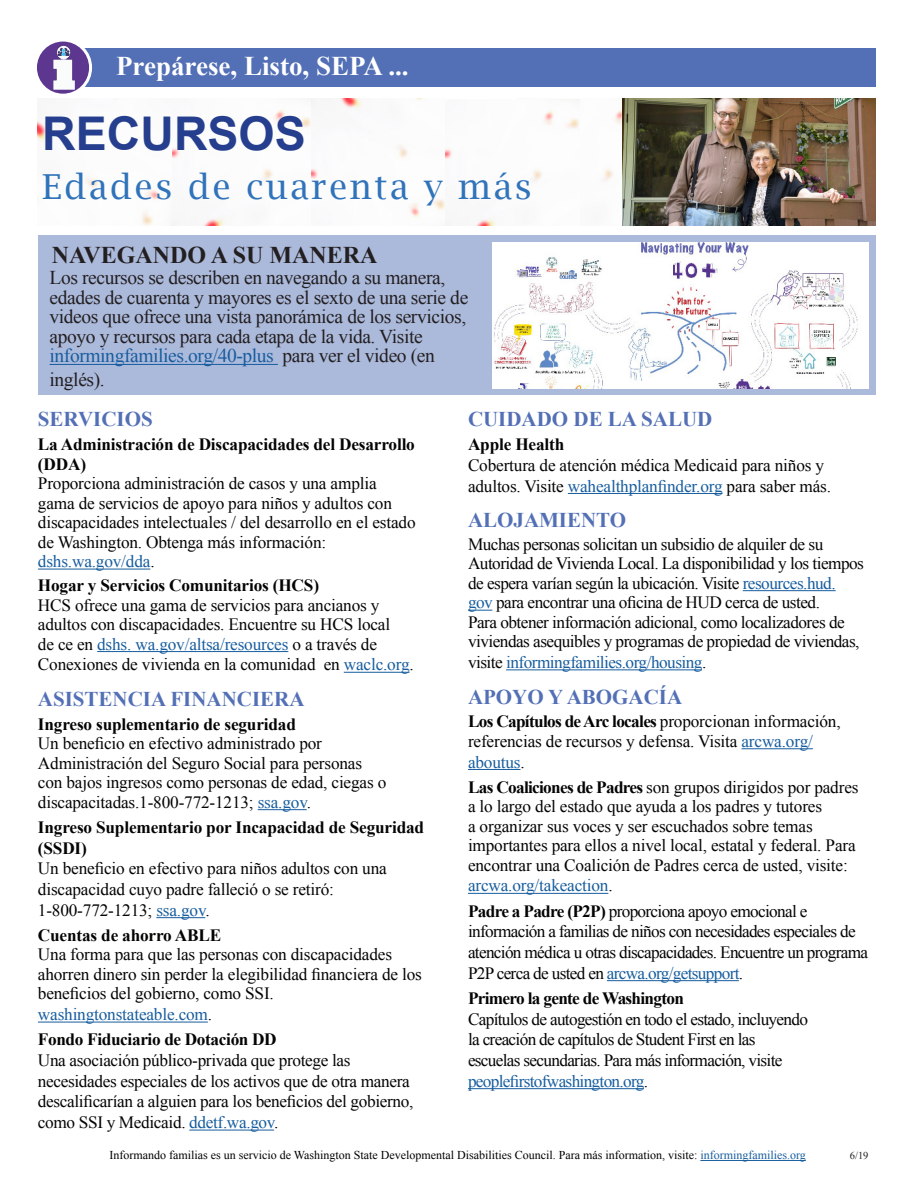
<style>
.page{position:relative;width:918px;height:1188px;background:#fff}
.page>*{position:absolute;margin:0;border:0;box-sizing:border-box;transform-origin:0 0}
.t1{font:700 46.5px "Arial";color:#253f8e}
.t2{font:34.5px "Lucida Bright";letter-spacing:.07em;color:#3073ba}
.t3{font:700 27px "Times New Roman";color:#fff}
.t4{font:700 24px "Times New Roman";color:#231f20}
.t5{font:700 21px "Times New Roman";color:#5370b6}
.t6{font:19.5px/19.5px "Times New Roman";letter-spacing:-.02em;color:#231f20}
.t7{font:17.25px/19.8px "Times New Roman";letter-spacing:-.01em;color:#040503}
.t8{font:17.25px/19.6px "Times New Roman";letter-spacing:-.03em;color:#040503}
.t9{font:17.25px/20.7px "Times New Roman";letter-spacing:-.04em;color:#040503}
.t10{font:700 17.25px/19.5px "Times New Roman";letter-spacing:-.01em;color:#040503}
.t11{font:700 17.25px "Times New Roman";letter-spacing:-.04em;color:#040503}
.t12{font:12px "Times New Roman";color:#000}
.t13{font:10.5px "Times New Roman";color:#231f20}
.s1{color:#175d9e}
.s2{font-weight:700}
</style>
<div class="page">
<img style="left:603px;top:109px;width:19px;height:73px">
<img style="left:38px;top:98px;width:542px;height:127px">
<div style="left:38px;top:236px;width:838px;height:159px;background:#abb9db"></div>
<div style="left:53px;top:48px;width:823px;height:39px;background:#5370b6"></div>
<svg style="left:35px;top:40px;width:56px;height:55px"></svg>
<div style="left:34px;top:39px;width:58px;height:58px;border:3px solid #fff;border-radius:50%"></div>
<img style="left:43px;top:45px;width:38px;height:45px">
<hr style="left:700px;top:1160px;width:106px;height:1px;background:#175d9e">
<hr style="left:568px;top:493px;width:154px;height:1px;background:#175d9e">
<hr style="left:743px;top:590px;width:93px;height:1px;background:#175d9e">
<svg style="left:468px;top:610px;width:24px;height:1px"></svg>
<hr style="left:506px;top:669px;width:196px;height:1px;background:#175d9e">
<hr style="left:742px;top:748px;width:71px;height:1px;background:#175d9e">
<hr style="left:468px;top:769px;width:52px;height:1px;background:#175d9e">
<hr style="left:468px;top:893px;width:140px;height:1px;background:#175d9e">
<hr style="left:607px;top:980px;width:132px;height:1px;background:#175d9e">
<hr style="left:468px;top:1088px;width:176px;height:1px;background:#175d9e">
<hr style="left:38px;top:569px;width:112px;height:1px;background:#175d9e">
<hr style="left:97px;top:651px;width:191px;height:1px;background:#175d9e">
<hr style="left:344px;top:672px;width:65px;height:1px;background:#175d9e">
<hr style="left:258px;top:809px;width:49px;height:1px;background:#175d9e">
<hr style="left:156px;top:917px;width:49px;height:1px;background:#175d9e">
<hr style="left:38px;top:1022px;width:170px;height:1px;background:#175d9e">
<hr style="left:189px;top:1130px;width:85px;height:1px;background:#175d9e">
<hr style="left:50px;top:364px;width:228px;height:1px;background:#175d9e">
<img style="left:622px;top:98px;width:254px;height:127px">
<img style="left:492px;top:242px;width:376px;height:146px">
<p class="t3" style="left:116px;top:48px;width:294px">Prepárese, Listo, SEPA ...</p>
<p class="t1" style="left:42px;top:103px;width:265px">RECURSOS</p>
<p class="t2" style="left:42px;top:167px;width:491px">Edades de cuarenta y más</p>
<p class="t4" style="left:52px;top:238px;width:327px">NAVEGANDO A SU MANERA</p>
<p class="t6" style="left:50px;top:268px;width:420px">Los recursos se describen en navegando a su manera, edades de cuarenta y mayores es el sexto de una serie de videos que ofrece una vista panorámica de los servicios, apoyo y recursos para cada etapa de la vida. Visite <span class="s1">informingfamilies.org/40-plus</span> para ver el video (en</p>
<p class="t6" style="left:50px;top:369px;width:57px">inglés).</p>
<p class="t5" style="left:38px;top:405px;width:116px">SERVICIOS</p>
<p class="t10" style="left:38px;top:434px;width:378px">La Administración de Discapacidades del Desarrollo (DDA)</p>
<p class="t7" style="left:38px;top:473px;width:379px">Proporciona administración de casos y una amplia gama de servicios de apoyo para niños y adultos con discapacidades intelectuales / del desarrollo en el estado de Washington. Obtenga más información: <span class="s1">dshs.wa.gov/dda</span>.</p>
<p class="t10" style="left:38px;top:575px;width:283px">Hogar y Servicios Comunitarios (HCS)</p>
<p class="t7" style="left:38px;top:595px;width:377px">HCS ofrece una gama de servicios para ancianos y adultos con discapacidades. Encuentre su HCS local<br>de ce en <span class="s1">dshs. wa.gov/altsa/resources</span> o a través de Conexiones de vivienda en la comunidad en <span class="s1">waclc.org</span>.</p>
<p class="t5" style="left:38px;top:685px;width:268px">ASISTENCIA FINANCIERA</p>
<p class="t7" style="left:38px;top:714px;width:350px"><span class="s2">Ingreso suplementario de seguridad<br></span>Un beneficio en efectivo administrado por Administración del Seguro Social para personas con bajos ingresos como personas de edad, ciegas o discapacitadas.1-800-772-1213; <span class="s1">ssa.gov</span>.</p>
<p class="t10" style="left:38px;top:816px;width:388px;line-height:20.7px">Ingreso Suplementario por Incapacidad de Seguridad (SSDI)</p>
<p class="t7" style="left:38px;top:858px;width:350px;line-height:20.7px">Un beneficio en efectivo para niños adultos con una discapacidad cuyo padre falleció o se retiró:<br>1-800-772-1213; <span class="s1">ssa.gov</span>.</p>
<p class="t7" style="left:38px;top:925px;width:385px"><span class="s2">Cuentas de ahorro ABLE<br></span>Una forma para que las personas con discapacidades ahorren dinero sin perder la elegibilidad financiera de los beneficios del gobierno, como SSI. <span class="s1">washingtonstateable.com</span>.</p>
<p class="t10" style="left:38px;top:1029px;width:240px">Fondo Fiduciario de Dotación DD</p>
<p class="t7" style="left:38px;top:1050px;width:377px;line-height:20.7px">Una asociación público-privada que protege las necesidades especiales de los activos que de otra manera descalificarían a alguien para los beneficios del gobierno, como SSI y Medicaid. <span class="s1">ddetf.wa.gov</span>.</p>
<p class="t5" style="left:468px;top:405px;width:246px">CUIDADO DE LA SALUD</p>
<p class="t10" style="left:468px;top:434px;width:98px">Apple Health</p>
<p class="t7" style="left:468px;top:455px;width:365px;line-height:20.7px">Cobertura de atención médica Medicaid para niños y adultos. Visite <span class="s1">wahealthplanfinder.org</span> para saber más.</p>
<p class="t5" style="left:468px;top:506px;width:160px">ALOJAMIENTO</p>
<p class="t8" style="left:468px;top:534px;width:397px">Muchas personas solicitan un subsidio de alquiler de su Autoridad de Vivienda Local. La disponibilidad y los tiempos de espera varían según la ubicación. Visite <span class="s1">resources.hud. gov</span> para encontrar una oficina de HUD cerca de usted.<br>Para obtener información adicional, como localizadores de viviendas asequibles y programas de propiedad de viviendas, visite <span class="s1">informingfamilies.org/housing</span>.</p>
<p class="t5" style="left:468px;top:682px;width:216px">APOYO Y ABOGACÍA</p>
<p class="t7" style="left:468px;top:711px;width:374px"><span class="s2">Los Capítulos de Arc locales</span> proporcionan información, referencias de recursos y defensa. Visita <span class="s1">arcwa.org/ aboutus</span>.</p>
<p class="t7" style="left:468px;top:777px;width:392px"><span class="s2">Las Coaliciones de Padres</span> son grupos dirigidos por padres a lo largo del estado que ayuda a los padres y tutores<br>a organizar sus voces y ser escuchados sobre temas importantes para ellos a nivel local, estatal y federal. Para encontrar una Coalición de Padres cerca de usted, visite: <span class="s1">arcwa.org/takeaction</span>.</p>
<p class="t9" style="left:468px;top:900px;width:402px"><span class="s2">Padre a Padre (P2P)</span> proporciona apoyo emocional e información a familias de niños con necesidades especiales de atención médica u otras discapacidades. Encuentre un programa P2P cerca de usted en <span class="s1">arcwa.org/getsupport</span>.</p>
<p class="t11" style="left:468px;top:986px;width:218px">Primero la gente de Washington</p>
<p class="t9" style="left:468px;top:1008px;width:342px">Capítulos de autogestión en todo el estado, incluyendo la creación de capítulos de Student First en las escuelas secundarias. Para más información, visite</p>
<p class="t12" style="left:110px;top:1147px;width:698px">Informando familias es un servicio de Washington State Developmental Disabilities Council. Para más information, visite: <span class="s1">informingfamilies.org</span></p>
<p class="t13" style="left:850px;top:1149px;width:20px">6/19</p>
</div>
